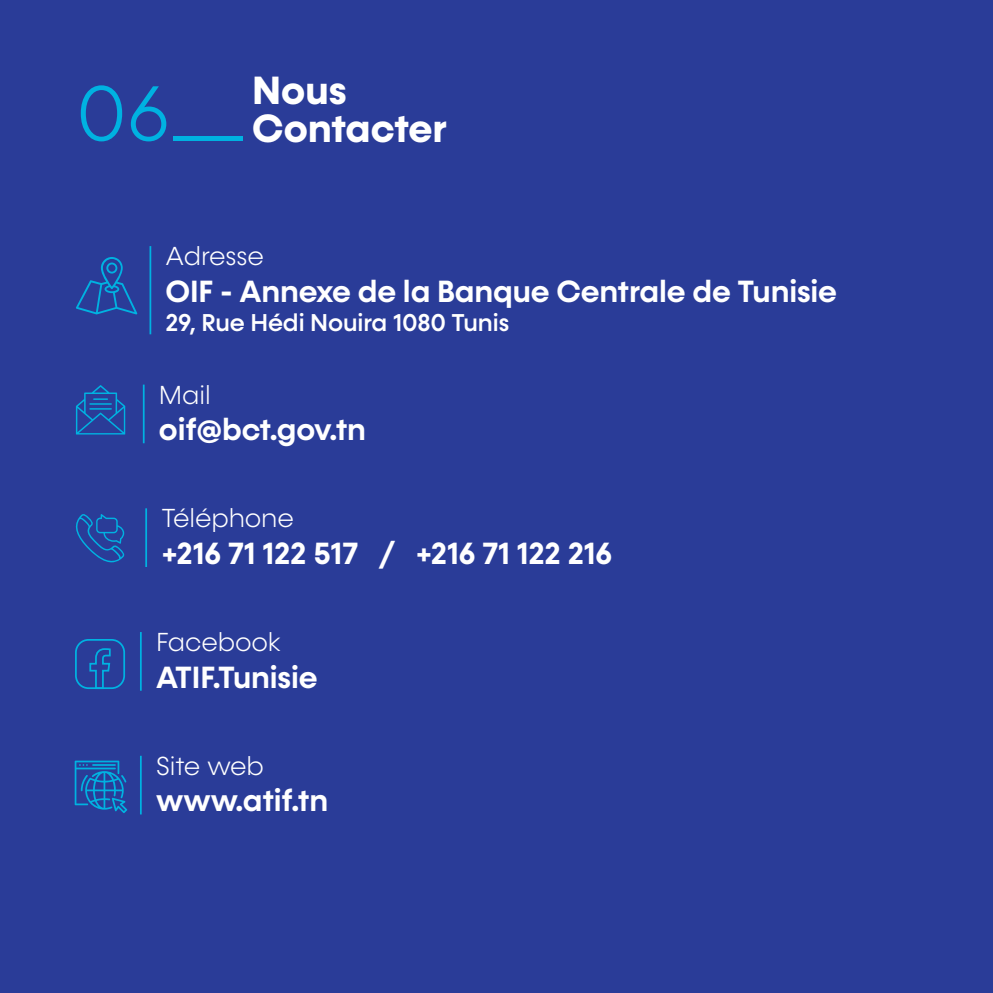
<style>
.page{position:relative;width:993px;height:993px;background:#fff}
.page>*{position:absolute;margin:0;border:0;box-sizing:border-box;transform-origin:0 0}
.t1{font:300 78.4px "Konnect";color:#00b2e1}
.t2{font:700 39.55px/38.5px "Konnect";color:#fff}
.t3{font:600 30.97px "Konnect";letter-spacing:-.005em;color:#fff}
.t4{font:300 26.25px "Konnect";letter-spacing:-.005em;color:#fff}
.t5{font:500 24.5px "Konnect";letter-spacing:-.005em;color:#fff}
</style>
<div class="page">
<div style="left:0;top:0;width:992px;height:992px;background:#2a3c98"></div>
<hr style="left:173px;top:136px;width:70px;height:4px;background:#00b2e1">
<svg style="left:76px;top:257px;width:61px;height:57px"></svg>
<hr style="left:149px;top:246px;width:2px;height:88px;background:#00b2e1">
<svg style="left:76px;top:385px;width:49px;height:49px"></svg>
<hr style="left:143px;top:384px;width:1px;height:59px;background:#00b2e1">
<svg style="left:75px;top:514px;width:50px;height:49px"></svg>
<hr style="left:145px;top:508px;width:2px;height:59px;background:#00b2e1">
<hr style="left:140px;top:632px;width:2px;height:58px;background:#00b2e1">
<div style="left:75px;top:638px;width:50px;height:50px;border:2px solid #00b2e1;border-radius:13px"></div>
<svg style="left:88px;top:648px;width:23px;height:41px"></svg>
<hr style="left:140px;top:755px;width:2px;height:59px;background:#00b2e1">
<svg style="left:75px;top:760px;width:52px;height:52px"></svg>
<h1 class="t1" style="left:76px;top:69px;width:95px">06</h1>
<p class="t2" style="left:252px;top:72px;width:196px">Nous<br>Contacter</p>
<p class="t4" style="left:165px;top:241px;width:100px">Adresse</p>
<p class="t3" style="left:165px;top:272px;width:672px">OIF - Annexe de la Banque Centrale de Tunisie</p>
<p class="t5" style="left:165px;top:308px;width:345px">29, Rue Hédi Nouira 1080 Tunis</p>
<p class="t4" style="left:159px;top:379px;width:53px">Mail</p>
<p class="t3" style="left:159px;top:411px;width:208px">oif@bct.gov.tn</p>
<p class="t4" style="left:161px;top:503px;width:134px">Téléphone</p>
<p class="t3" style="left:161px;top:534px;width:452px">+216 71 122 517 / +216 71 122 216</p>
<p class="t4" style="left:156px;top:627px;width:126px">Facebook</p>
<p class="t3" style="left:156px;top:658px;width:163px">ATIF.Tunisie</p>
<p class="t4" style="left:156px;top:750px;width:109px">Site web</p>
<p class="t3" style="left:156px;top:782px;width:173px">www.atif.tn</p>
</div>
